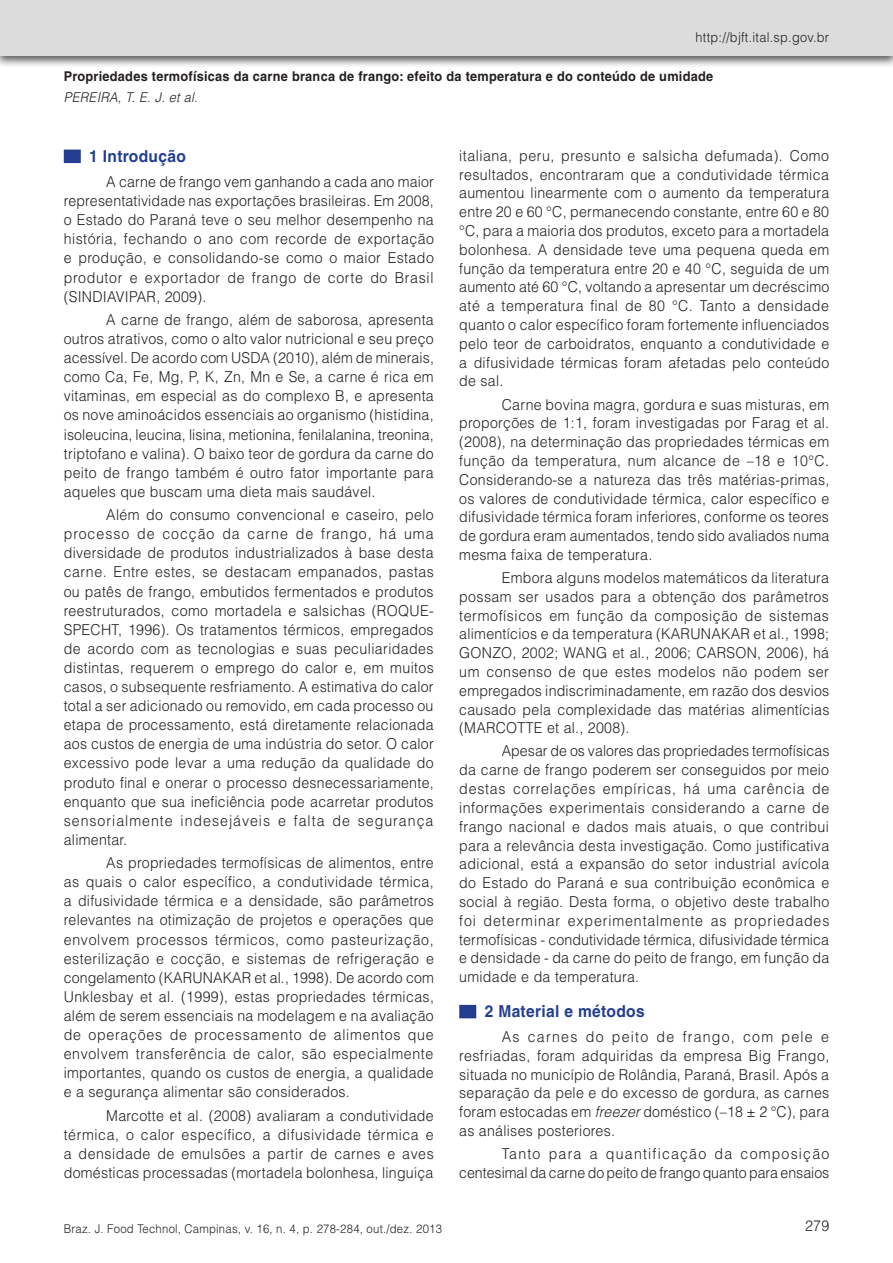
<style>
.page{position:relative;width:893px;height:1263px;background:#fff}
.page>*{position:absolute;margin:0;border:0;box-sizing:border-box;transform-origin:0 0}
.t1{font:700 16.5px "Helvetica";letter-spacing:.02em;color:#233e90;scale:.94 1}
.Corpo{font:300 15px/19px "Helvetica";letter-spacing:.02em;color:#231f20;text-align:justify;scale:.94 1}
.Corpo-2{font:300 15px/18.8px "Helvetica";color:#231f20;text-align:right;scale:.94 1}
.rodapé{font:300 15px "Helvetica";color:#231f20;scale:.94 1}
.t2{font:700 13.5px "Helvetica";letter-spacing:.02em;color:#231f20;scale:.94 1}
.t3{font:300 13.5px "Helvetica";letter-spacing:.02em;color:#231f20;scale:.94 1}
.t4{font:italic 300 13.5px "Helvetica";letter-spacing:.02em;color:#231f20;scale:.94 1}
.legenda{font:300 12px "Helvetica";letter-spacing:.02em;color:#231f20;scale:.94 1}
.s1{font-style:italic}
</style>
<div class="page">
<div style="left:0;top:0;width:893px;height:68px;background:#231f20;opacity:.75"></div>
<div style="left:0;top:0;width:893px;height:56px;background:#dcdcdc"></div>
<div style="left:459px;top:1005px;width:17px;height:13px;background:#233e90"></div>
<div style="left:64px;top:150px;width:17px;height:13px;background:#233e90"></div>
<p class="t3" style="left:696px;top:29px;width:144px">http://bjft.ital.sp.gov.br</p>
<p class="t2" style="left:64px;top:68px;width:692px">Propriedades termofísicas da carne branca de frango: efeito da temperatura e do conteúdo de umidade</p>
<p class="t4" style="left:64px;top:89px;width:144px">PEREIRA, T. E. J. et al.</p>
<p class="t1" style="left:89px;top:146px;width:104px">1 Introdução</p>
<p class="Corpo" style="left:64px;top:172px;width:395px;text-indent:43px">A carne de frango vem ganhando a cada ano maior representatividade nas exportações brasileiras. Em 2008, o Estado do Paraná teve o seu melhor desempenho na história, fechando o ano com recorde de exportação e produção, e consolidando-se como o maior Estado produtor e exportador de frango de corte do Brasil (SINDIAVIPAR, 2009).</p>
<p class="Corpo" style="left:64px;top:310px;width:395px;text-indent:43px">A carne de frango, além de saborosa, apresenta outros atrativos, como o alto valor nutricional e seu preço acessível. De acordo com USDA (2010), além de minerais, como Ca, Fe, Mg, P, K, Zn, Mn e Se, a carne é rica em vitaminas, em especial as do complexo B, e apresenta os nove aminoácidos essenciais ao organismo (histidina, isoleucina, leucina, lisina, metionina, fenilalanina, treonina, triptofano e valina). O baixo teor de gordura da carne do peito de frango também é outro fator importante para aqueles que buscam uma dieta mais saudável.</p>
<p class="Corpo" style="left:64px;top:505px;width:395px;text-indent:43px">Além do consumo convencional e caseiro, pelo processo de cocção da carne de frango, há uma diversidade de produtos industrializados à base desta carne. Entre estes, se destacam empanados, pastas ou patês de frango, embutidos fermentados e produtos reestruturados, como mortadela e salsichas (ROQUE-SPECHT, 1996). Os tratamentos térmicos, empregados de acordo com as tecnologias e suas peculiaridades distintas, requerem o emprego do calor e, em muitos casos, o subsequente resfriamento. A estimativa do calor total a ser adicionado ou removido, em cada processo ou etapa de processamento, está diretamente relacionada aos custos de energia de uma indústria do setor. O calor excessivo pode levar a uma redução da qualidade do produto final e onerar o processo desnecessariamente, enquanto que sua ineficiência pode acarretar produtos sensorialmente indesejáveis e falta de segurança alimentar.</p>
<p class="Corpo" style="left:64px;top:853px;width:395px;text-indent:43px">As propriedades termofísicas de alimentos, entre as quais o calor específico, a condutividade térmica, a difusividade térmica e a densidade, são parâmetros relevantes na otimização de projetos e operações que envolvem processos térmicos, como pasteurização, esterilização e cocção, e sistemas de refrigeração e congelamento (KARUNAKAR et al., 1998). De acordo com Unklesbay et al. (1999), estas propriedades térmicas, além de serem essenciais na modelagem e na avaliação de operações de processamento de alimentos que envolvem transferência de calor, são especialmente importantes, quando os custos de energia, a qualidade e a segurança alimentar são considerados.</p>
<p class="Corpo" style="left:64px;top:1106px;width:395px;text-indent:43px">Marcotte et al. (2008) avaliaram a condutividade térmica, o calor específico, a difusividade térmica e a densidade de emulsões a partir de carnes e aves domésticas processadas (mortadela bolonhesa, linguiça</p>
<p class="legenda" style="left:64px;top:1221px;width:404px">Braz. J. Food Technol, Campinas, v. 16, n. 4, p. 278-284, out./dez. 2013</p>
<p class="Corpo" style="left:459px;top:146px;width:395px">italiana, peru, presunto e salsicha defumada). Como resultados, encontraram que a condutividade térmica aumentou linearmente com o aumento da temperatura entre 20 e 60 °C, permanecendo constante, entre 60 e 80 °C, para a maioria dos produtos, exceto para a mortadela bolonhesa. A densidade teve uma pequena queda em função da temperatura entre 20 e 40 °C, seguida de um aumento até 60 °C, voltando a apresentar um decréscimo até a temperatura final de 80 °C. Tanto a densidade quanto o calor específico foram fortemente influenciados pelo teor de carboidratos, enquanto a condutividade e a difusividade térmicas foram afetadas pelo conteúdo de sal.</p>
<p class="Corpo" style="left:459px;top:395px;width:395px;text-indent:43px">Carne bovina magra, gordura e suas misturas, em proporções de 1:1, foram investigadas por Farag et al. (2008), na determinação das propriedades térmicas em função da temperatura, num alcance de –18 e 10°C.<br>Considerando-se a natureza das três matérias-primas, os valores de condutividade térmica, calor específico e difusividade térmica foram inferiores, conforme os teores de gordura eram aumentados, tendo sido avaliados numa mesma faixa de temperatura.</p>
<p class="Corpo" style="left:459px;top:568px;width:395px;text-indent:43px">Embora alguns modelos matemáticos da literatura possam ser usados para a obtenção dos parâmetros termofísicos em função da composição de sistemas alimentícios e da temperatura (KARUNAKAR et al., 1998; GONZO, 2002; WANG et al., 2006; CARSON, 2006), há um consenso de que estes modelos não podem ser empregados indiscriminadamente, em razão dos desvios causado pela complexidade das matérias alimentícias (MARCOTTE et al., 2008).</p>
<p class="Corpo" style="left:459px;top:742px;width:395px;text-indent:43px">Apesar de os valores das propriedades termofísicas da carne de frango poderem ser conseguidos por meio destas correlações empíricas, há uma carência de informações experimentais considerando a carne de frango nacional e dados mais atuais, o que contribui para a relevância desta investigação. Como justificativa adicional, está a expansão do setor industrial avícola do Estado do Paraná e sua contribuição econômica e social à região. Desta forma, o objetivo deste trabalho foi determinar experimentalmente as propriedades termofísicas - condutividade térmica, difusividade térmica e densidade - da carne do peito de frango, em função da umidade e da temperatura.</p>
<p class="t1" style="left:485px;top:1001px;width:172px">2 Material e métodos</p>
<p class="Corpo" style="left:459px;top:1027px;width:395px;text-indent:43px">As carnes do peito de frango, com pele e resfriadas, foram adquiridas da empresa Big Frango, situada no município de Rolândia, Paraná, Brasil. Após a separação da pele e do excesso de gordura, as carnes foram estocadas em <span class="s1">freezer</span> doméstico (–18 ± 2 °C), para as análises posteriores.</p>
<p class="Corpo-2" style="left:459px;top:1144px;width:395px">Tanto para a quantificação da composição centesimal da carne do peito de frango quanto para ensaios</p>
<p class="rodapé" style="left:805px;top:1216px;width:27px">279</p>
</div>
